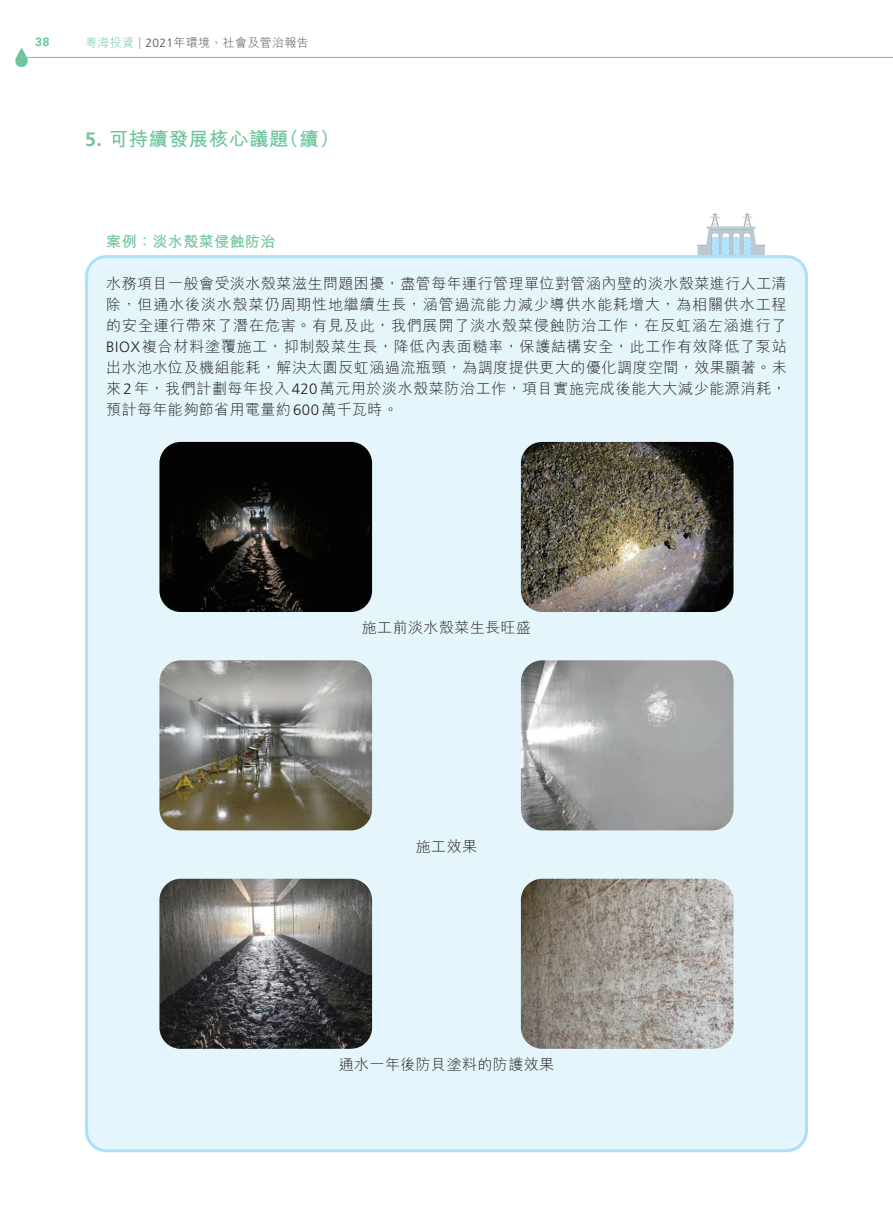
<style>
.page{position:relative;width:893px;height:1212px;background:#fff}
.page>*{position:absolute;margin:0;border:0;box-sizing:border-box;transform-origin:0 0}
.t1{font:700 19.5px "M Hei HK";letter-spacing:.03em;color:#6ec599}
.t2{font:300 15px/21px "M Hei HK";letter-spacing:.03em;color:#231f20;text-align:justify}
.t3{font:700 15px "M Hei HK";letter-spacing:.03em;color:#6ec599}
.t4{font:300 12px "M Hei HK";letter-spacing:.03em;color:#4b4c4d}
.t5{font:700 12px "Univers LT Std";color:#6ec599}
.s1{font-family:"M Hei HKS";color:#6ec599}
.s2{color:#6ec599}
.s3{font-family:"Frutiger";color:#6ec599}
.s4{font-family:"Frutiger"}
</style>
<div class="page">
<svg style="left:15px;top:47px;width:878px;height:20px"></svg>
<div style="left:87px;top:257px;width:719px;height:894px;background:#e5f5fc;border-radius:20px"></div>
<svg style="left:697px;top:213px;width:68px;height:42px"></svg>
<img style="left:159px;top:442px;width:213px;height:170px">
<img style="left:521px;top:442px;width:212px;height:170px">
<img style="left:159px;top:660px;width:213px;height:170px">
<img style="left:521px;top:660px;width:212px;height:170px">
<img style="left:159px;top:879px;width:213px;height:170px">
<img style="left:521px;top:879px;width:212px;height:170px">
<p class="t5" style="left:36px;top:35px;width:15px">38</p>
<p class="t4" style="left:85px;top:37px;width:225px"><span class="s1">粵</span><span class="s2">海投資</span> <span class="s3">|</span> <span class="s4">2021</span>年環境、社會及管治報告</p>
<h1 class="t1" style="left:85px;top:124px;width:256px"><span class="s4">5.</span> 可持續發展核心議題（續）</h1>
<p class="t3" style="left:106px;top:231px;width:171px">案例：淡水殼菜侵蝕防治</p>
<p class="t2" style="left:106px;top:273px;width:682px">水務項目一般會受淡水殼菜滋生問題困擾，盡管每年運行管理單位對管涵內壁的淡水殼菜進行人工清除，但通水後淡水殼菜仍周期性地繼續生長，涵管過流能力減少導供水能耗增大，為相關供水工程的安全運行帶來了潛在危害。有見及此，我們展開了淡水殼菜侵蝕防治工作，在反虹涵左涵進行了<span class="s4">BIOX</span>複合材料塗覆施工，抑制殼菜生長，降低內表面糙率，保護結構安全，此工作有效降低了泵站出水池水位及機組能耗，解決太園反虹涵過流瓶頸，為調度提供更大的優化調度空間，效果顯著。未來<span class="s4">2</span>年，我們計劃每年投入<span class="s4">420</span>萬元用於淡水殼菜防治工作，項目實施完成後能大大減少能源消耗，預計每年能夠節省用電量約<span class="s4">600</span>萬千瓦時。</p>
<p class="t2" style="left:362px;top:617px;width:171px">施工前淡水殼菜生長旺盛</p>
<p class="t2" style="left:416px;top:836px;width:63px">施工效果</p>
<p class="t2" style="left:339px;top:1054px;width:217px">通水一年後防貝塗料的防護效果</p>
</div>
